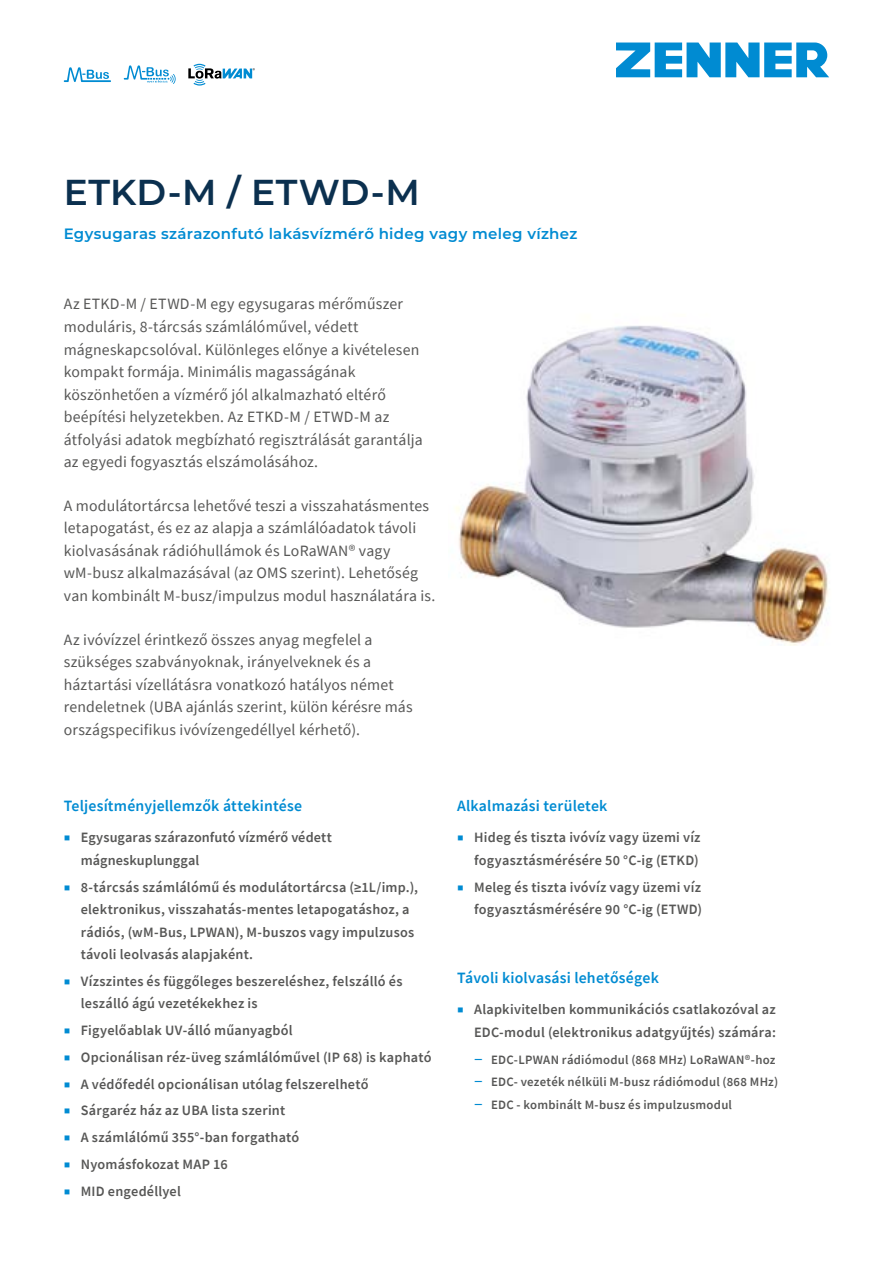
<style>
.page{position:relative;width:893px;height:1263px;background:#fff}
.page>*{position:absolute;margin:0;border:0;box-sizing:border-box;transform-origin:0 0}
.t1{font:600 36px "Montserrat";letter-spacing:.01em;color:#0b304f}
.t2{font:15.75px/22.5px "Source Sans Pro";letter-spacing:.01em;color:#575756}
.t3{font:600 15.75px "Source Sans Pro";letter-spacing:.01em;color:#008bd2}
.t4{font:600 15px "Montserrat";letter-spacing:.02em;color:#008bd2}
.t5{font:600 14.25px/22.5px "Source Sans Pro";letter-spacing:.015em;color:#575756}
.t6{font:600 12.75px "Source Sans Pro";letter-spacing:.02em;color:#575756}
.t7{font:5.25px "Source Sans Pro";color:#000}
.s1{font-weight:400;font-size:6px;color:#008bd2}
.s2{font-weight:400;font-size:18px;color:#008bd2}
</style>
<div class="page">
<svg style="left:616px;top:43px;width:213px;height:34px"></svg>
<svg style="left:188px;top:64px;width:64px;height:22px"></svg>
<svg style="left:124px;top:65px;width:52px;height:19px"></svg>
<svg style="left:64px;top:67px;width:47px;height:15px"></svg>
<img style="left:455px;top:326px;width:374px;height:319px">
<p class="t7" style="left:253px;top:67px;width:4px">®</p>
<h1 class="t1" style="left:64px;top:167px;width:357px">ETKD-M / ETWD-M</h1>
<p class="t4" style="left:64px;top:223px;width:515px">Egysugaras szárazonfutó lakásvízmérő hideg vagy meleg vízhez</p>
<p class="t2" style="left:64px;top:293px;width:360px">Az ETKD-M / ETWD-M egy egysugaras mérőműszer moduláris, 8-tárcsás számlálóművel, védett mágneskapcsolóval. Különleges előnye a kivételesen kompakt formája. Minimális magasságának köszönhetően a vízmérő jól alkalmazható eltérő beépítési helyzetekben. Az ETKD-M / ETWD-M az átfolyási adatok megbízható regisztrálását garantálja az egyedi fogyasztás elszámolásához.</p>
<p class="t2" style="left:64px;top:494px;width:373px">A modulátortárcsa lehetővé teszi a visszahatásmentes letapogatást, és ez az alapja a számlálóadatok távoli kiolvasásának rádióhullámok és LoRaWAN® vagy wM-busz alkalmazásával (az OMS szerint). Lehetőség van kombinált M-busz/impulzus modul használatára is.</p>
<p class="t2" style="left:64px;top:628px;width:350px">Az ivóvízzel érintkező összes anyag megfelel a szükséges szabványoknak, irányelveknek és a háztartási vízellátásra vonatkozó hatályos német rendeletnek (UBA ajánlás szerint, külön kérésre más országspecifikus ivóvízengedéllyel kérhető).</p>
<p class="t3" style="left:64px;top:796px;width:240px">Teljesítményjellemzők áttekintése</p>
<p class="t5" style="left:81px;top:826px;width:253px;text-indent:-16px"><span class="s1">■</span> Egysugaras szárazonfutó vízmérő védett mágneskuplunggal</p>
<p class="t5" style="left:81px;top:875px;width:339px;text-indent:-16px"><span class="s1">■</span> 8-tárcsás számlálómű és modulátortárcsa (≥1L/imp.), elektronikus, visszahatás-mentes letapogatáshoz, a rádiós, (wM-Bus, LPWAN), M-buszos vagy impulzusos távoli leolvasás alapjaként.</p>
<p class="t5" style="left:81px;top:970px;width:323px;text-indent:-16px"><span class="s1">■</span> Vízszintes és függőleges beszereléshez, felszálló és leszálló ágú vezetékekhez is</p>
<p class="t5" style="left:65px;top:1019px;width:230px"><span class="s1">■</span> Figyelőablak UV-álló műanyagból</p>
<p class="t5" style="left:65px;top:1046px;width:368px"><span class="s1">■</span> Opcionálisan réz-üveg számlálóművel (IP 68) is kapható</p>
<p class="t5" style="left:65px;top:1072px;width:305px"><span class="s1">■</span> A védőfedél opcionálisan utólag felszerelhető</p>
<p class="t5" style="left:65px;top:1099px;width:222px"><span class="s1">■</span> Sárgaréz ház az UBA lista szerint</p>
<p class="t5" style="left:65px;top:1126px;width:236px"><span class="s1">■</span> A számlálómű 355°-ban forgatható</p>
<p class="t5" style="left:65px;top:1153px;width:165px"><span class="s1">■</span> Nyomásfokozat MAP 16</p>
<p class="t5" style="left:65px;top:1179px;width:118px"><span class="s1">■</span> MID engedéllyel</p>
<p class="t3" style="left:457px;top:796px;width:152px">Alkalmazási területek</p>
<p class="t5" style="left:458px;top:826px;width:244px;text-align:right"><span class="s1">■</span> Hideg és tiszta ivóvíz vagy üzemi víz fogyasztásmérésére 50 °C-ig (ETKD)</p>
<p class="t5" style="left:458px;top:875px;width:246px;text-align:right"><span class="s1">■</span> Meleg és tiszta ivóvíz vagy üzemi víz fogyasztásmérésére 90 °C-ig (ETWD)</p>
<p class="t3" style="left:457px;top:968px;width:203px">Távoli kiolvasási lehetőségek</p>
<p class="t5" style="left:458px;top:998px;width:319px;text-align:right"><span class="s1">■</span> Alapkivitelben kommunikációs csatlakozóval az<br>EDC-modul (elektronikus adatgyűjtés) számára:</p>
<p class="t6" style="left:474px;top:1051px;width:303px"><span class="s2">–</span> EDC-LPWAN rádiómodul (868 MHz) LoRaWAN®-hoz</p>
<p class="t6" style="left:474px;top:1073px;width:305px"><span class="s2">–</span> EDC- vezeték nélküli M-busz rádiómodul (868 MHz)</p>
<p class="t6" style="left:474px;top:1096px;width:259px"><span class="s2">–</span> EDC - kombinált M-busz és impulzusmodul</p>
</div>
